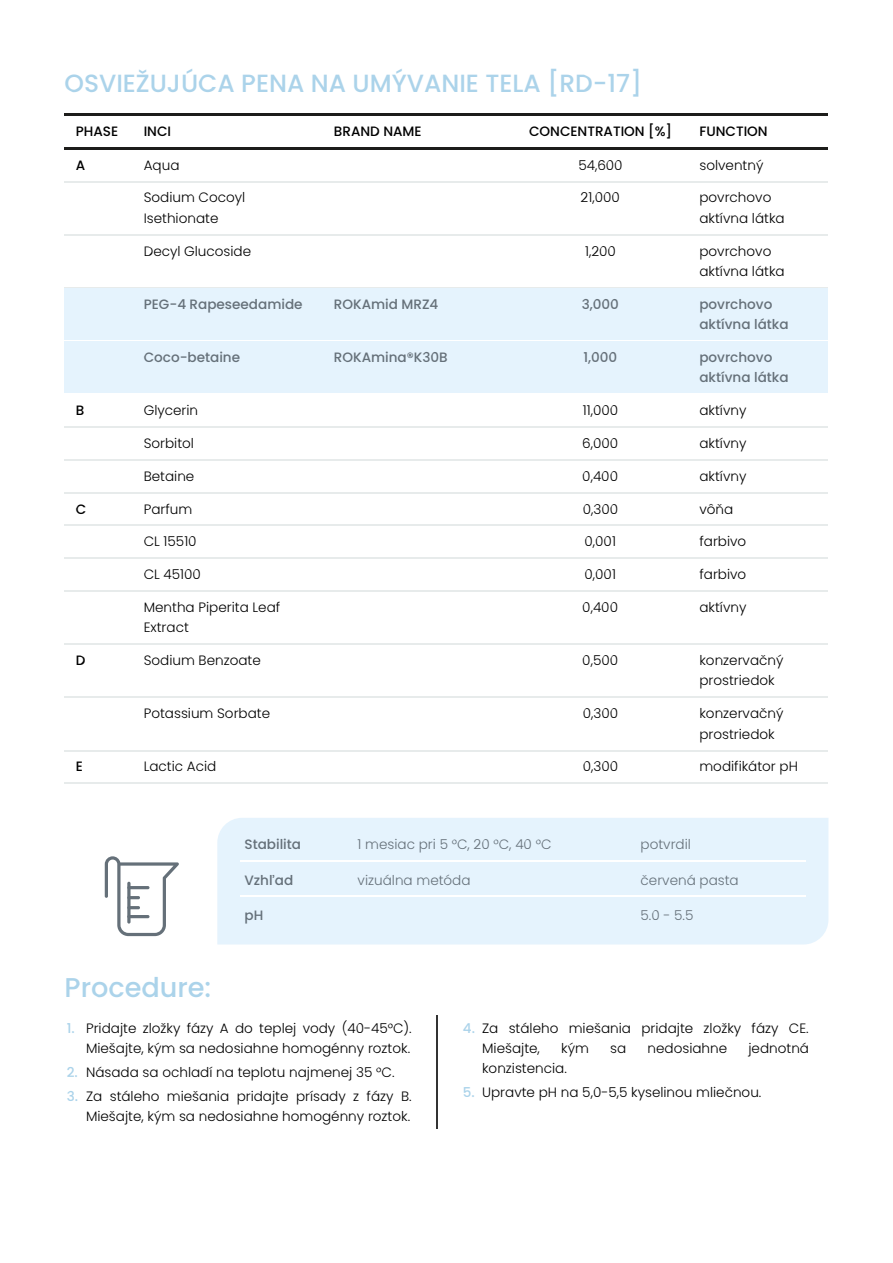
<style>
.page{position:relative;width:893px;height:1263px;background:#fff}
.page>*{position:absolute;margin:0;border:0;box-sizing:border-box;transform-origin:0 0}
.t1{font:500 27.15px "Poppins";letter-spacing:.005em;color:#abd3ea}
.t2{font:24.9px "Medium Poppins";letter-spacing:.005em;color:#abd3ea}
.t3{font:13.5px/20.4px "Light Poppins";letter-spacing:.005em;color:#000}
.t4{font:500 13.5px/20.4px "Poppins";letter-spacing:.005em;color:#657079}
.t5{font:13.5px "Light Poppins";letter-spacing:.005em;color:#657079}
.t6{font:500 13.5px "Poppins";letter-spacing:.005em;color:#000}
.s1{font-family:"Poppins";font-weight:500;color:#abd3ea}
</style>
<div class="page">
<hr style="left:64px;top:113px;width:764px;height:2px;background:#1d1d1b">
<hr style="left:64px;top:147px;width:764px;height:2px;background:#1d1d1b">
<hr style="left:64px;top:181px;width:764px;height:1px;background:#e7ebeb">
<hr style="left:64px;top:234px;width:764px;height:1px;background:#e7ebeb">
<hr style="left:64px;top:287px;width:764px;height:1px;background:#e7ebeb">
<div style="left:64px;top:288px;width:764px;height:54px;background:#e5f3fd"></div>
<hr style="left:64px;top:340px;width:764px;height:2px;background:#fff">
<div style="left:64px;top:342px;width:764px;height:53px;background:#e5f3fd"></div>
<hr style="left:64px;top:394px;width:764px;height:1px;background:#fff">
<hr style="left:64px;top:426px;width:764px;height:2px;background:#e7ebeb">
<hr style="left:64px;top:459px;width:764px;height:1px;background:#e7ebeb">
<hr style="left:64px;top:492px;width:764px;height:1px;background:#e7ebeb">
<hr style="left:64px;top:525px;width:764px;height:1px;background:#e7ebeb">
<hr style="left:64px;top:558px;width:764px;height:1px;background:#e7ebeb">
<hr style="left:64px;top:590px;width:764px;height:2px;background:#e7ebeb">
<hr style="left:64px;top:644px;width:764px;height:1px;background:#e7ebeb">
<hr style="left:64px;top:697px;width:764px;height:1px;background:#e7ebeb">
<hr style="left:64px;top:750px;width:764px;height:1px;background:#e7ebeb">
<hr style="left:64px;top:783px;width:764px;height:1px;background:#e7ebeb">
<div style="left:217px;top:818px;width:611px;height:127px;background:#e5f3fd"></div>
<hr style="left:240px;top:861px;width:113px;height:1px;background:#fff">
<hr style="left:353px;top:861px;width:283px;height:1px;background:#fff">
<hr style="left:636px;top:861px;width:169px;height:1px;background:#fff">
<hr style="left:240px;top:896px;width:113px;height:1px;background:#fff">
<hr style="left:353px;top:896px;width:283px;height:1px;background:#fff">
<hr style="left:636px;top:896px;width:169px;height:1px;background:#fff">
<hr style="left:437px;top:1016px;width:1px;height:113px;background:#333">
<svg style="left:105px;top:856px;width:74px;height:80px"></svg>
<hr style="left:127px;top:886px;width:22px;height:3px;background:#657079;border-radius:2px">
<h2 class="t2" style="left:64px;top:66px;width:579px">OSVIEŽUJÚCA PENA NA UMÝVANIE TELA [RD-17]</h2>
<p class="t6" style="left:76px;top:122px;width:44px">PHASE</p>
<p class="t6" style="left:144px;top:122px;width:29px">INCI</p>
<p class="t6" style="left:334px;top:122px;width:89px">BRAND NAME</p>
<p class="t6" style="left:529px;top:122px;width:144px">CONCENTRATION [%]</p>
<p class="t6" style="left:699px;top:122px;width:70px">FUNCTION</p>
<p class="t6" style="left:76px;top:156px;width:11px">A</p>
<p class="t3" style="left:144px;top:155px;width:37px">Aqua</p>
<p class="t3" style="left:578px;top:155px;width:46px">54,600</p>
<p class="t3" style="left:699px;top:155px;width:65px">solventný</p>
<p class="t3" style="left:144px;top:188px;width:103px">Sodium Cocoyl<br>Isethionate</p>
<p class="t3" style="left:580px;top:188px;width:41px">21,000</p>
<p class="t3" style="left:699px;top:188px;width:87px">povrchovo aktívna látka</p>
<p class="t3" style="left:144px;top:241px;width:109px">Decyl Glucoside</p>
<p class="t3" style="left:585px;top:241px;width:32px">1,200</p>
<p class="t3" style="left:699px;top:241px;width:87px">povrchovo aktívna látka</p>
<p class="t4" style="left:144px;top:294px;width:160px">PEG-4 Rapeseedamide</p>
<p class="t4" style="left:334px;top:294px;width:106px">ROKAmid MRZ4</p>
<p class="t4" style="left:581px;top:294px;width:39px">3,000</p>
<p class="t4" style="left:699px;top:294px;width:91px">povrchovo aktívna látka</p>
<p class="t4" style="left:144px;top:347px;width:98px">Coco-betaine</p>
<p class="t4" style="left:334px;top:347px;width:115px">ROKAmina®K30B</p>
<p class="t4" style="left:583px;top:347px;width:35px">1,000</p>
<p class="t4" style="left:699px;top:347px;width:91px">povrchovo aktívna látka</p>
<p class="t6" style="left:76px;top:401px;width:10px">B</p>
<p class="t3" style="left:144px;top:400px;width:56px">Glycerin</p>
<p class="t3" style="left:583px;top:400px;width:37px">11,000</p>
<p class="t3" style="left:699px;top:400px;width:48px">aktívny</p>
<p class="t3" style="left:144px;top:433px;width:52px">Sorbitol</p>
<p class="t3" style="left:582px;top:433px;width:37px">6,000</p>
<p class="t3" style="left:699px;top:433px;width:48px">aktívny</p>
<p class="t3" style="left:144px;top:466px;width:52px">Betaine</p>
<p class="t3" style="left:582px;top:466px;width:37px">0,400</p>
<p class="t3" style="left:699px;top:466px;width:48px">aktívny</p>
<p class="t6" style="left:76px;top:499px;width:12px">C</p>
<p class="t3" style="left:144px;top:499px;width:50px">Parfum</p>
<p class="t3" style="left:583px;top:499px;width:37px">0,300</p>
<p class="t3" style="left:699px;top:499px;width:35px">vôňa</p>
<p class="t3" style="left:144px;top:531px;width:54px">CL 15510</p>
<p class="t3" style="left:584px;top:531px;width:33px">0,001</p>
<p class="t3" style="left:699px;top:531px;width:48px">farbivo</p>
<p class="t3" style="left:144px;top:564px;width:59px">CL 45100</p>
<p class="t3" style="left:584px;top:564px;width:33px">0,001</p>
<p class="t3" style="left:699px;top:564px;width:48px">farbivo</p>
<p class="t3" style="left:144px;top:597px;width:138px">Mentha Piperita Leaf<br>Extract</p>
<p class="t3" style="left:582px;top:597px;width:37px">0,400</p>
<p class="t3" style="left:699px;top:597px;width:48px">aktívny</p>
<p class="t6" style="left:76px;top:651px;width:11px">D</p>
<p class="t3" style="left:144px;top:650px;width:119px">Sodium Benzoate</p>
<p class="t3" style="left:582px;top:650px;width:37px">0,500</p>
<p class="t3" style="left:699px;top:650px;width:85px">konzervačný prostriedok</p>
<p class="t3" style="left:144px;top:703px;width:128px">Potassium Sorbate</p>
<p class="t3" style="left:583px;top:703px;width:37px">0,300</p>
<p class="t3" style="left:699px;top:703px;width:85px">konzervačný prostriedok</p>
<p class="t6" style="left:76px;top:757px;width:9px">E</p>
<p class="t3" style="left:144px;top:757px;width:74px">Lactic Acid</p>
<p class="t3" style="left:583px;top:757px;width:37px">0,300</p>
<p class="t3" style="left:699px;top:757px;width:100px">modifikátor pH</p>
<p class="t4" style="left:244px;top:835px;width:58px">Stabilita</p>
<p class="t5" style="left:357px;top:835px;width:195px">1 mesiac pri 5 °C, 20 °C, 40 °C</p>
<p class="t5" style="left:640px;top:835px;width:52px">potvrdil</p>
<p class="t4" style="left:244px;top:870px;width:50px">Vzhľad</p>
<p class="t5" style="left:357px;top:870px;width:114px">vizuálna metóda</p>
<p class="t5" style="left:640px;top:870px;width:100px">červená pasta</p>
<p class="t4" style="left:244px;top:905px;width:20px">pH</p>
<p class="t5" style="left:640px;top:905px;width:54px">5.0 - 5.5</p>
<h1 class="t1" style="left:64px;top:968px;width:148px">Procedure:</h1>
<p class="t3" style="left:67px;top:1018px;width:346px;text-align:right"><span class="s1">1.</span> Pridajte zložky fázy A do teplej vody (40-45°C).<br>Miešajte, kým sa nedosiahne homogénny roztok.</p>
<p class="t3" style="left:67px;top:1062px;width:329px"><span class="s1">2.</span> Násada sa ochladí na teplotu najmenej 35 °C.</p>
<p class="t3" style="left:67px;top:1086px;width:346px;text-align:right"><span class="s1">3.</span> Za stáleho miešania pridajte prísady z fázy B.<br>Miešajte, kým sa nedosiahne homogénny roztok.</p>
<p class="t3" style="left:482px;top:1018px;width:328px;text-indent:-19px"><span class="s1">4.</span> Za stáleho miešania pridajte zložky fázy CE.<br>Miešajte,</p>
<p class="t3" style="left:561px;top:1038px;width:29px">kým</p>
<p class="t3" style="left:610px;top:1038px;width:17px">sa</p>
<p class="t3" style="left:647px;top:1038px;width:81px">nedosiahne</p>
<p class="t3" style="left:748px;top:1038px;width:62px">jednotná</p>
<p class="t3" style="left:482px;top:1059px;width:86px">konzistencia.</p>
<p class="t3" style="left:463px;top:1082px;width:300px"><span class="s1">5.</span> Upravte pH na 5,0-5,5 kyselinou mliečnou.</p>
</div>
